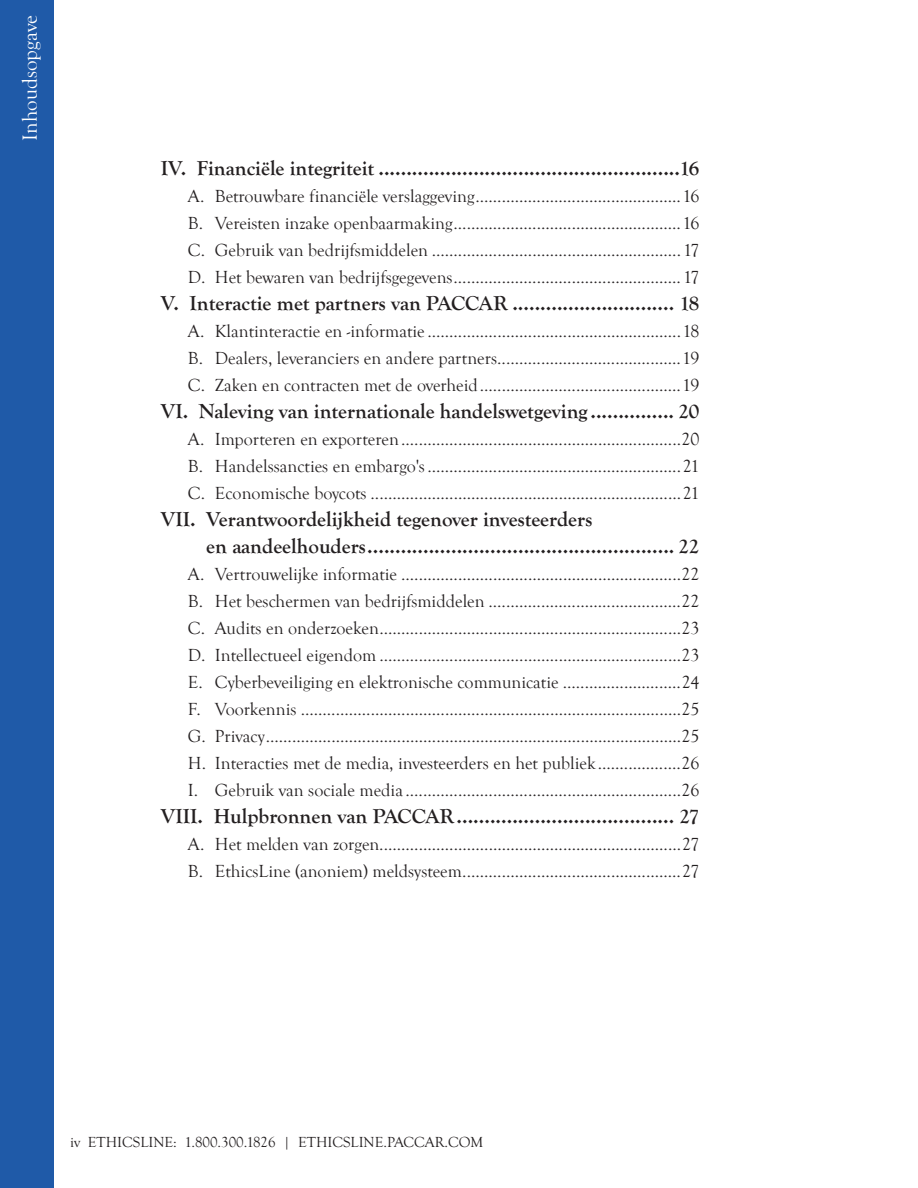
<style>
.page{position:relative;width:918px;height:1188px;background:#fff}
.page>*{position:absolute;margin:0;border:0;box-sizing:border-box;transform-origin:0 0}
.t1{font:700 21px/27px "Goudy Old Style T";color:#231f20}
.t2{font:21px "Goudy Old Style T";color:#fff}
.t3{font:18px/27px "Goudy Old Style T";color:#231f20;text-align:justify}
.t4{font:15px "Goudy Old Style T";color:#231f20}
</style>
<div class="page">
<div style="left:0;top:0;width:54px;height:1188px;background:#1f5aa8"></div>
<p class="t2" style="left:19px;top:141px;width:127px;rotate:-90deg">Inhoudsopgave</p>
<p class="t1" style="left:161px;top:155px;width:540px">IV. Financiële integriteit ......................................................16</p>
<p class="t3" style="left:188px;top:183px;width:513px">A. Betrouwbare financiële verslaggeving...............................................16<br>B. Vereisten inzake openbaarmaking....................................................16<br>C. Gebruik van bedrijfsmiddelen .........................................................17<br>D. Het bewaren van bedrijfsgegevens....................................................17</p>
<p class="t1" style="left:161px;top:290px;width:540px">V. Interactie met partners van PACCAR ............................. 18</p>
<p class="t3" style="left:188px;top:318px;width:513px">A. Klantinteractie en -informatie ..........................................................18<br>B. Dealers, leveranciers en andere partners..........................................19<br>C. Zaken en contracten met de overheid..............................................19</p>
<p class="t1" style="left:161px;top:398px;width:540px">VI. Naleving van internationale handelswetgeving ............... 20</p>
<p class="t3" style="left:188px;top:426px;width:513px">A. Importeren en exporteren................................................................20<br>B. Handelssancties en embargo's..........................................................21<br>C. Economische boycots .......................................................................21</p>
<p class="t1" style="left:206px;top:506px;width:495px;text-indent:-45px">VII. Verantwoordelijkheid tegenover investeerders<br>en aandeelhouders....................................................... 22</p>
<p class="t3" style="left:188px;top:561px;width:513px">A. Vertrouwelijke informatie ................................................................22<br>B. Het beschermen van bedrijfsmiddelen ............................................22<br>C. Audits en onderzoeken.....................................................................23<br>D. Intellectueel eigendom .....................................................................23<br>E. Cyberbeveiliging en elektronische communicatie ...........................24<br>F. Voorkennis .......................................................................................25<br>G. Privacy...............................................................................................25<br>H. Interacties met de media, investeerders en het publiek...................26<br>I. Gebruik van sociale media ...............................................................26</p>
<p class="t1" style="left:161px;top:803px;width:540px">VIII. Hulpbronnen van PACCAR....................................... 27</p>
<p class="t3" style="left:188px;top:831px;width:513px">A. Het melden van zorgen.....................................................................27<br>B. EthicsLine (anoniem) meldsysteem..................................................27</p>
<p class="t4" style="left:70px;top:1134px;width:415px">iv ETHICSLINE: 1.800.300.1826 | ETHICSLINE.PACCAR.COM</p>
</div>
